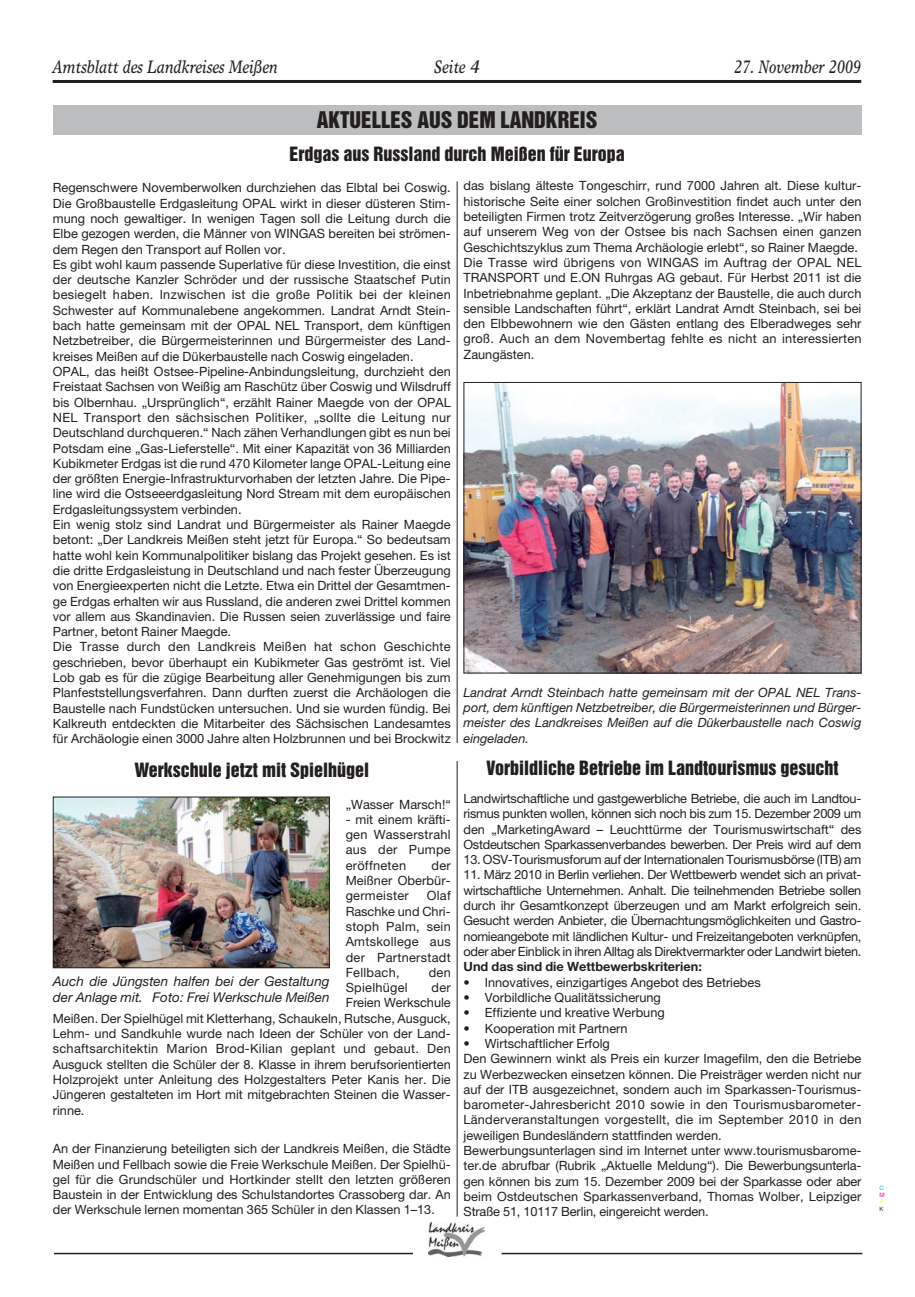
<style>
.page{position:relative;width:915px;height:1297px;background:#fff}
.page>*{position:absolute;margin:0;border:0;box-sizing:border-box;transform-origin:0 0}
.t1{font:21px "Helvetica Inserat";color:#231f20}
.t2{font:18px "Helvetica Inserat";color:#231f20}
.t3{font:italic 18px "Times Europa";color:#231f20;scale:.8 1}
.t4{font:italic 13.5px/16.2px "Helvetica Neue";color:#231f20}
.t5{font:12.75px/15.3px "Helvetica Neue";color:#231f20;text-align:justify}
.t6{font:italic 12.75px/15.3px "Helvetica Neue";color:#231f20;text-align:justify}
.t7{font:12.75px "Helvetica Neue";letter-spacing:.02em;color:#231f20}
.t8{font:12.75px "Helvetica Neue";letter-spacing:-.02em;color:#231f20}
.t9{font:700 12.75px "Helvetica Neue";color:#231f20}
.t10{font:6px "Helvetica Neue";color:#00adef}
.t11{font:6px "Helvetica Neue";color:#ec008c}
.t12{font:6px "Helvetica Neue";color:#fff200}
.t13{font:6px "Helvetica Neue";color:#231f20}
</style>
<div class="page">
<hr style="left:53px;top:80px;width:807px;height:3px;background:#231f20">
<img style="left:428px;top:1222px;width:56px;height:34px">
<hr style="left:54px;top:1253px;width:359px;height:1px;background:#231f20">
<hr style="left:501px;top:1253px;width:361px;height:1px;background:#231f20">
<img style="left:465px;top:384px;width:394px;height:287px">
<div style="left:463px;top:382px;width:398px;height:291px;border:1px solid #231f20"></div>
<div style="left:53px;top:106px;width:808px;height:29px;background:#bbbdbf"></div>
<img style="left:55px;top:799px;width:272px;height:167px">
<div style="left:53px;top:797px;width:276px;height:171px;border:1px solid #231f20"></div>
<hr style="left:456px;top:181px;width:1px;height:562px;background:#231f20">
<hr style="left:456px;top:761px;width:1px;height:455px;background:#231f20">
<h2 class="t3" style="left:53px;top:60px;width:283px">Amtsblatt des Landkreises Meißen</h2>
<h2 class="t3" style="left:434px;top:60px;width:59px">Seite 4</h2>
<h2 class="t3" style="left:733px;top:60px;width:160px">27. November 2009</h2>
<h1 class="t1" style="left:317px;top:111px;width:282px">AKTUELLES AUS DEM LANDKREIS</h1>
<h2 class="t2" style="left:289px;top:147px;width:337px">Erdgas aus Russland durch Meißen für Europa</h2>
<p class="t5" style="left:53px;top:181px;width:399px;text-align:left">Regenschwere Novemberwolken durchziehen das Elbtal bei Coswig.<br>Die Großbaustelle Erdgasleitung OPAL wirkt in dieser düsteren Stim&shy;mung noch gewaltiger. In wenigen Tagen soll die Leitung durch die Elbe gezogen werden, die Männer von WINGAS bereiten bei strömen&shy;dem Regen den Transport auf Rollen vor.<br>Es gibt wohl kaum passende Superlative für diese Investition, die einst der deutsche Kanzler Schröder und der russische Staatschef Putin besiegelt haben. Inzwischen ist die große Politik bei der kleinen Schwester auf Kommunalebene angekommen. Landrat Arndt Stein&shy;bach hatte gemeinsam mit der OPAL NEL Transport, dem künftigen Netzbetreiber, die Bürgermeisterinnen und Bürgermeister des Land&shy;kreises Meißen auf die Dükerbaustelle nach Coswig eingeladen.<br>OPAL, das heißt Ostsee-Pipeline-Anbindungsleitung, durchzieht den Freistaat Sachsen von Weißig am Raschütz über Coswig und Wilsdruff bis Olbernhau. „Ursprünglich“, erzählt Rainer Maegde von der OPAL NEL Transport den sächsischen Politiker, „sollte die Leitung nur Deutschland durchqueren.“ Nach zähen Verhandlungen gibt es nun bei Potsdam eine „Gas-Lieferstelle“. Mit einer Kapazität von 36 Milliarden Kubikmeter Erdgas ist die rund 470 Kilometer lange OPAL-Leitung eine der größten Energie-Infrastrukturvorhaben der letzten Jahre. Die Pipe&shy;line wird die Ostseeerdgasleitung Nord Stream mit dem europäischen Erdgasleitungssystem verbinden.<br>Ein wenig stolz sind Landrat und Bürgermeister als Rainer Maegde betont: „Der Landkreis Meißen steht jetzt für Europa.“ So bedeutsam hatte wohl kein Kommunalpolitiker bislang das Projekt gesehen. Es ist die dritte Erdgasleistung in Deutschland und nach fester Überzeugung von Energieexperten nicht die Letzte. Etwa ein Drittel der Gesamtmen&shy;ge Erdgas erhalten wir aus Russland, die anderen zwei Drittel kommen vor allem aus Skandinavien. Die Russen seien zuverlässige und faire Partner, betont Rainer Maegde.<br>Die Trasse durch den Landkreis Meißen hat schon Geschichte geschrieben, bevor überhaupt ein Kubikmeter Gas geströmt ist. Viel Lob gab es für die zügige Bearbeitung aller Genehmigungen bis zum Planfeststellungsverfahren. Dann durften zuerst die Archäologen die Baustelle nach Fundstücken untersuchen. Und sie wurden fündig. Bei Kalkreuth entdeckten die Mitarbeiter des Sächsischen Landesamtes für Archäologie einen 3000 Jahre alten Holzbrunnen und bei Brockwitz</p>
<h2 class="t2" style="left:134px;top:762px;width:236px">Werkschule jetzt mit Spielhügel</h2>
<p class="t5" style="left:345px;top:798px;width:107px">„Wasser Marsch!“</p>
<p class="t5" style="left:345px;top:813px;width:107px">- mit einem kräfti&shy;gen Wasserstrahl aus der Pumpe eröffneten</p>
<p class="t5" style="left:345px;top:859px;width:107px;text-indent:86px">der Meißner Oberbür&shy;germeister</p>
<p class="t5" style="left:345px;top:889px;width:107px;text-indent:81px">Olaf Raschke und Chri&shy;stoph Palm, sein Amtskollege aus der Partnerstadt Fellbach,</p>
<p class="t5" style="left:428px;top:966px;width:24px">den</p>
<p class="t4" style="left:53px;top:975px;width:278px">Auch die Jüngsten halfen bei der Gestaltung der Anlage mit. Foto: Frei Werkschule Meißen</p>
<p class="t7" style="left:345px;top:983px;width:64px">Spielhügel</p>
<p class="t5" style="left:431px;top:981px;width:21px">der</p>
<p class="t5" style="left:345px;top:996px;width:107px">Freien Werkschule</p>
<p class="t5" style="left:53px;top:1012px;width:399px">Meißen. Der Spielhügel mit Kletterhang, Schaukeln, Rutsche, Ausguck,</p>
<p class="t5" style="left:53px;top:1027px;width:399px">Lehm- und Sandkuhle wurde nach Ideen der Schüler von der Land-</p>
<p class="t7" style="left:53px;top:1044px;width:399px">schaftsarchitektin Marion Brod-Kilian geplant und gebaut. Den</p>
<p class="t5" style="left:53px;top:1058px;width:399px">Ausguck stellten die Schüler der 8. Klasse in ihrem berufsorientierten</p>
<p class="t5" style="left:53px;top:1073px;width:399px">Holzprojekt unter Anleitung des Holzgestalters Peter Kanis her. Die</p>
<p class="t5" style="left:53px;top:1088px;width:399px">Jüngeren gestalteten im Hort mit mitgebrachten Steinen die Wasser-</p>
<p class="t5" style="left:53px;top:1104px;width:33px">rinne.</p>
<p class="t5" style="left:53px;top:1142px;width:399px">An der Finanzierung beteiligten sich der Landkreis Meißen, die Städte Meißen und Fellbach sowie die Freie Werkschule Meißen. Der Spielhü&shy;gel für die Grundschüler und Hortkinder stellt den letzten größeren Baustein in der Entwicklung des Schulstandortes Crassoberg dar. An der Werkschule lernen momentan 365 Schüler in den Klassen 1–13.</p>
<p class="t5" style="left:463px;top:179px;width:399px;text-align:left">das bislang älteste Tongeschirr, rund 7000 Jahren alt. Diese kultur&shy;historische Seite einer solchen Großinvestition findet auch unter den beteiligten Firmen trotz Zeitverzögerung großes Interesse. „Wir haben auf unserem Weg von der Ostsee bis nach Sachsen einen ganzen Geschichtszyklus zum Thema Archäologie erlebt“, so Rainer Maegde.<br>Die Trasse wird übrigens von WINGAS im Auftrag der OPAL NEL TRANSPORT und E.ON Ruhrgas AG gebaut. Für Herbst 2011 ist die Inbetriebnahme geplant. „Die Akzeptanz der Baustelle, die auch durch sensible Landschaften führt“, erklärt Landrat Arndt Steinbach, sei bei den Elbbewohnern wie den Gästen entlang des Elberadweges sehr groß. Auch an dem Novembertag fehlte es nicht an interessierten Zaungästen.</p>
<p class="t6" style="left:463px;top:686px;width:399px">Landrat Arndt Steinbach hatte gemeinsam mit der OPAL NEL Trans&shy;port, dem künftigen Netzbetreiber, die Bürgermeisterinnen und Bürger&shy;meister des Landkreises Meißen auf die Dükerbaustelle nach Coswig eingeladen.</p>
<h2 class="t2" style="left:486px;top:761px;width:353px">Vorbildliche Betriebe im Landtourismus gesucht</h2>
<p class="t5" style="left:463px;top:792px;width:399px">Landwirtschaftliche und gastgewerbliche Betriebe, die auch im Landtou&shy;rismus punkten wollen, können sich noch bis zum 15. Dezember 2009 um den „MarketingAward – Leuchttürme der Tourismuswirtschaft“ des Ostdeutschen Sparkassenverbandes bewerben. Der Preis wird auf dem</p>
<p class="t8" style="left:463px;top:855px;width:399px">13. OSV-Tourismusforum auf der Internationalen Tourismusbörse (ITB) am</p>
<p class="t5" style="left:463px;top:868px;width:399px">11. März 2010 in Berlin verliehen. Der Wettbewerb wendet sich an privat&shy;wirtschaftliche Unternehmen. Anhalt. Die teilnehmenden Betriebe sollen durch ihr Gesamtkonzept überzeugen und am Markt erfolgreich sein.<br>Gesucht werden Anbieter, die Übernachtungsmöglichkeiten und Gastro&shy;nomieangebote mit ländlichen Kultur- und Freizeitangeboten verknüpfen, oder aber Einblick in ihren Alltag als Direktvermarkter oder Landwirt bieten.</p>
<p class="t9" style="left:463px;top:962px;width:240px">Und das sind die Wettbewerbskriterien:</p>
<p class="t5" style="left:463px;top:976px;width:298px">• Innovatives, einzigartiges Angebot des Betriebes</p>
<p class="t5" style="left:463px;top:991px;width:199px">• Vorbildliche Qualitätssicherung</p>
<p class="t5" style="left:463px;top:1006px;width:203px">• Effiziente und kreative Werbung</p>
<p class="t5" style="left:463px;top:1022px;width:165px">• Kooperation mit Partnern</p>
<p class="t5" style="left:463px;top:1037px;width:399px;text-align:left">• Wirtschaftlicher Erfolg<br>Den Gewinnern winkt als Preis ein kurzer Imagefilm, den die Betriebe zu Werbezwecken einsetzen können. Die Preisträger werden nicht nur auf der ITB ausgezeichnet, sondern auch im Sparkassen-Tourismus&shy;barometer-Jahresbericht 2010 sowie in den Tourismusbarometer-Länderveranstaltungen vorgestellt, die im September 2010 in den jeweiligen Bundesländern stattfinden werden.<br>Bewerbungsunterlagen sind im Internet unter www.tourismusbarome&shy;ter.de abrufbar (Rubrik „Aktuelle Meldung“). Die Bewerbungsunterla&shy;gen können bis zum 15. Dezember 2009 bei der Sparkasse oder aber beim Ostdeutschen Sparkassenverband, Thomas Wolber, Leipziger Straße 51, 10117 Berlin, eingereicht werden.</p>
<p class="t10" style="left:879px;top:1185px;width:6px">C</p>
<p class="t11" style="left:879px;top:1192px;width:7px">M</p>
<p class="t12" style="left:879px;top:1200px;width:5px">Y</p>
<p class="t13" style="left:879px;top:1207px;width:6px">K</p>
</div>
